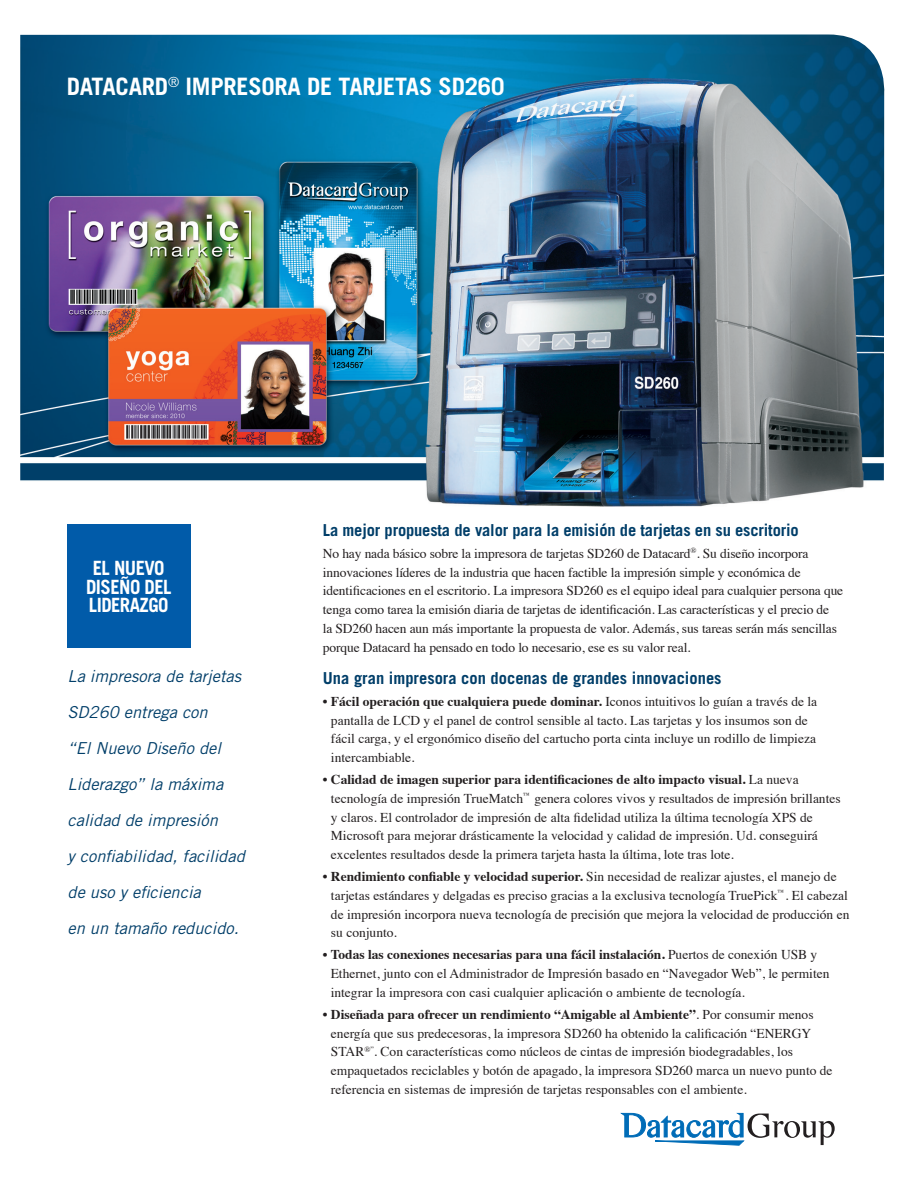
<style>
.page{position:relative;width:918px;height:1188px;background:#fff}
.page>*{position:absolute;margin:0;border:0;box-sizing:border-box;transform-origin:0 0}
.t1{font:700 24px "Trade Gothic LT Std";letter-spacing:-.01em;color:#fff}
.t2{font:700 19.65px/18.5px "Trade Gothic LT Std";letter-spacing:-.03em;color:#fff;text-align:center;scale:.95 1}
.sidebar_para{font:italic 16.5px/36px "Trade Gothic LT Std";color:#003e69}
.main-subhead{font:700 16.5px "Trade Gothic LT Std";letter-spacing:-.01em;color:#003e69}
.main-text{font:13.5px/18.8px "Times";color:#231f20}
.s1{font-weight:700}
</style>
<div class="page">
<img style="left:20px;top:34px;width:865px;height:614px">
<svg style="left:620px;top:1113px;width:215px;height:33px"></svg>
<div style="left:68px;top:524px;width:123px;height:123px;background:#015ba9"></div>
<p class="t1" style="left:67px;top:72px;width:439px">DATACARD<sup>®</sup> IMPRESORA DE TARJETAS SD260</p>
<p class="t2" style="left:86px;top:559px;width:91px">EL NUEVO<br>DISEÑO DEL<br>LIDERAZGO</p>
<p class="sidebar_para" style="left:68px;top:658px;width:179px">La impresora de tarjetas<br>SD260 entrega con<br>“El Nuevo Diseño del<br>Liderazgo” la máxima calidad de impresión<br>y confiabilidad, facilidad de uso y eficiencia<br>en un tamaño reducido.</p>
<p class="main-subhead" style="left:323px;top:520px;width:477px">La mejor propuesta de valor para la emisión de tarjetas en su escritorio</p>
<p class="main-text" style="left:323px;top:543px;width:522px">No hay nada básico sobre la impresora de tarjetas SD260 de Datacard<sup>®</sup>. Su diseño incorpora innovaciones líderes de la industria que hacen factible la impresión simple y económica de identificaciones en el escritorio. La impresora SD260 es el equipo ideal para cualquier persona que tenga como tarea la emisión diaria de tarjetas de identificación. Las características y el precio de<br>la SD260 hacen aun más importante la propuesta de valor. Además, sus tareas serán más sencillas porque Datacard ha pensado en todo lo necesario, ese es su valor real.</p>
<p class="main-subhead" style="left:323px;top:668px;width:400px">Una gran impresora con docenas de grandes innovaciones</p>
<p class="main-text" style="left:331px;top:691px;width:488px;text-indent:-8px">• <span class="s1">Fácil operación que cualquiera puede dominar.</span> Iconos intuitivos lo guían a través de la pantalla de LCD y el panel de control sensible al tacto. Las tarjetas y los insumos son de fácil carga, y el ergonómico diseño del cartucho porta cinta incluye un rodillo de limpieza intercambiable.</p>
<p class="main-text" style="left:331px;top:769px;width:511px;text-indent:-8px">• <span class="s1">Calidad de imagen superior para identificaciones de alto impacto visual.</span> La nueva tecnología de impresión TrueMatch<sup>™</sup> genera colores vivos y resultados de impresión brillantes y claros. El controlador de impresión de alta fidelidad utiliza la última tecnología XPS de Microsoft para mejorar drásticamente la velocidad y calidad de impresión. Ud. conseguirá excelentes resultados desde la primera tarjeta hasta la última, lote tras lote.</p>
<p class="main-text" style="left:331px;top:866px;width:520px;text-indent:-8px">• <span class="s1">Rendimiento confiable y velocidad superior.</span> Sin necesidad de realizar ajustes, el manejo de tarjetas estándares y delgadas es preciso gracias a la exclusiva tecnología TruePick<sup>™</sup>. El cabezal de impresión incorpora nueva tecnología de precisión que mejora la velocidad de producción en su conjunto.</p>
<p class="main-text" style="left:331px;top:944px;width:500px;text-indent:-8px"><span class="s1">• Todas las conexiones necesarias para una fácil instalación.</span> Puertos de conexión USB y<br>Ethernet, junto con el Administrador de Impresión basado en “Navegador Web”, le permiten integrar la impresora con casi cualquier aplicación o ambiente de tecnología.</p>
<p class="main-text" style="left:331px;top:1004px;width:503px;text-indent:-8px">• <span class="s1">Diseñada para ofrecer un rendimiento “Amigable al Ambiente”</span>. Por consumir menos energía que sus predecesoras, la impresora SD260 ha obtenido la calificación “ENERGY STAR<sup>®”</sup>. Con características como núcleos de cintas de impresión biodegradables, los empaquetados reciclables y botón de apagado, la impresora SD260 marca un nuevo punto de referencia en sistemas de impresión de tarjetas responsables con el ambiente.</p>
</div>
